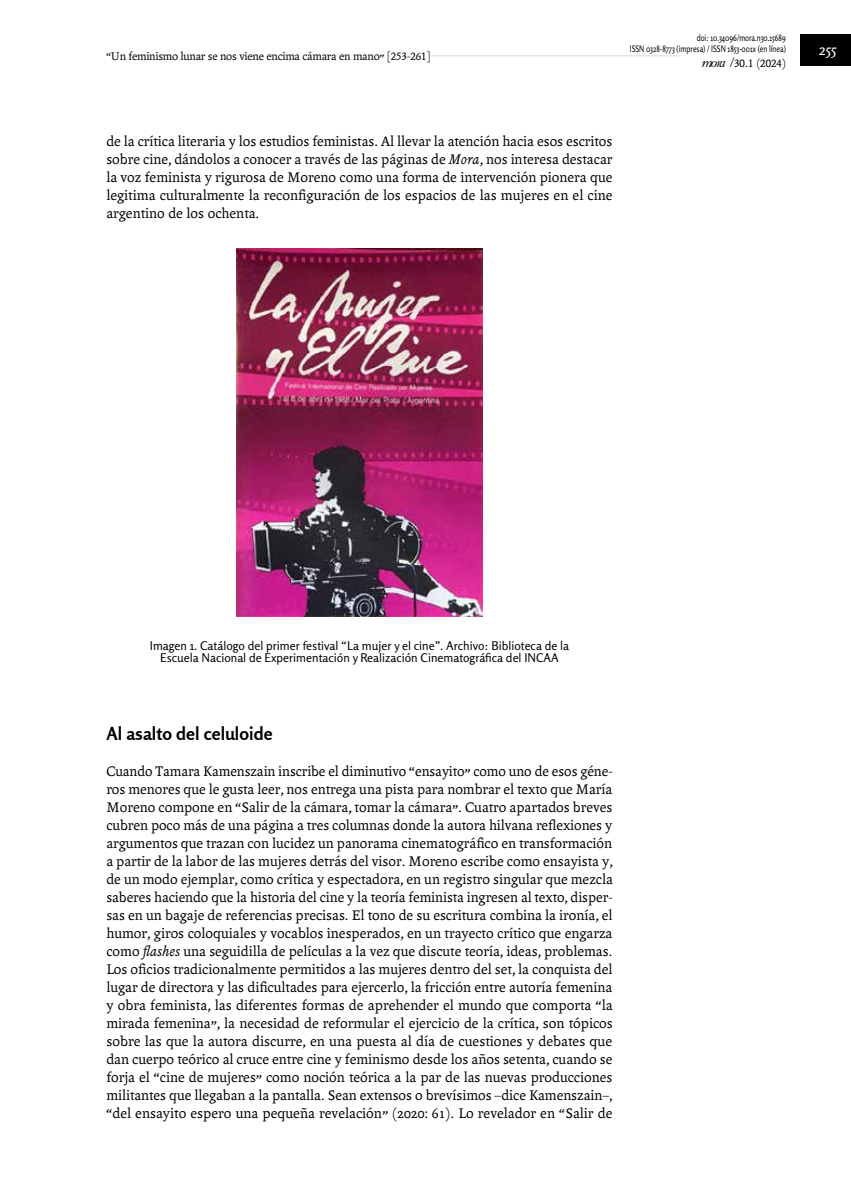
<style>
.page{position:relative;width:851px;height:1191px;background:#fff}
.page>*{position:absolute;margin:0;border:0;box-sizing:border-box;transform-origin:0 0}
.t1{font:700 18px "Rosario";color:#000}
.t2{font:15px/18px "Andralis ND Os F";color:#000;text-align:justify}
.t3{font:15px "Rosario";color:#fff}
.t4{font:12px/12px "Rosario";color:#000;text-align:center}
.t5{font:12px "Andralis ND Os F";letter-spacing:-.02em;color:#000}
.t6{font:12px "Andralis NDSC";color:#000}
.t7{font:9px/10.5px "Rosario";color:#000;text-align:right;scale:.8 1}
.s1{font-family:"Andralis NDSC"}
.s2{font-family:"Granjon LT Std";font-style:italic;font-size:15px}
.s3{font-style:italic}
</style>
<div class="page">
<hr style="left:110px;top:55px;width:570px;height:1px;background:#dadada">
<div style="left:799px;top:35px;width:51px;height:31px;background:#000"></div>
<div style="left:106px;top:49px;width:324px;height:15px;background:#fff"></div>
<img style="left:236px;top:248px;width:246px;height:369px">
<p class="t5" style="left:106px;top:49px;width:326px">“Un feminismo lunar se nos viene encima cámara en mano” <span class="s1">[253-261]</span></p>
<p class="t7" style="left:629px;top:32px;width:197px">doi: 10.34096/mora.n30.15689<br>ISSN 0328-8773 (impresa) / ISSN 1853-001x (en línea)</p>
<p class="t6" style="left:702px;top:56px;width:85px"><span class="s2">mora /</span>30.1 (2024)</p>
<p class="t2" style="left:106px;top:132px;width:507px">de la crítica literaria y los estudios feministas. Al llevar la atención hacia esos escritos sobre cine, dándolos a conocer a través de las páginas de <span class="s3">Mora</span>, nos interesa destacar la voz feminista y rigurosa de Moreno como una forma de intervención pionera que legitima culturalmente la reconfiguración de los espacios de las mujeres en el cine argentino de los ochenta.</p>
<p class="t3" style="left:818px;top:37px;width:19px">255</p>
<p class="t4" style="left:150px;top:638px;width:420px">Imagen 1. Catálogo del primer festival “La mujer y el cine”. Archivo: Biblioteca de la<br>Escuela Nacional de Experimentación y Realización Cinematográfica del INCAA</p>
<p class="t1" style="left:106px;top:722px;width:168px">Al asalto del celuloide</p>
<p class="t2" style="left:106px;top:762px;width:508px">Cuando Tamara Kamenszain inscribe el diminutivo “ensayito” como uno de esos géne&shy;ros menores que le gusta leer, nos entrega una pista para nombrar el texto que María Moreno compone en “Salir de la cámara, tomar la cámara”. Cuatro apartados breves cubren poco más de una página a tres columnas donde la autora hilvana reflexiones y argumentos que trazan con lucidez un panorama cinematográfico en transformación a partir de la labor de las mujeres detrás del visor. Moreno escribe como ensayista y, de un modo ejemplar, como crítica y espectadora, en un registro singular que mezcla saberes haciendo que la historia del cine y la teoría feminista ingresen al texto, disper&shy;sas en un bagaje de referencias precisas. El tono de su escritura combina la ironía, el humor, giros coloquiales y vocablos inesperados, en un trayecto crítico que engarza como <span class="s3">flashes</span> una seguidilla de películas a la vez que discute teoría, ideas, problemas.<br>Los oficios tradicionalmente permitidos a las mujeres dentro del set, la conquista del lugar de directora y las dificultades para ejercerlo, la fricción entre autoría femenina y obra feminista, las diferentes formas de aprehender el mundo que comporta “la mirada femenina”, la necesidad de reformular el ejercicio de la crítica, son tópicos sobre las que la autora discurre, en una puesta al día de cuestiones y debates que dan cuerpo teórico al cruce entre cine y feminismo desde los años setenta, cuando se forja el “cine de mujeres” como noción teórica a la par de las nuevas producciones militantes que llegaban a la pantalla. Sean extensos o brevísimos –dice Kamenszain–, “del ensayito espero una pequeña revelación” (2020: 61). Lo revelador en “Salir de</p>
</div>
